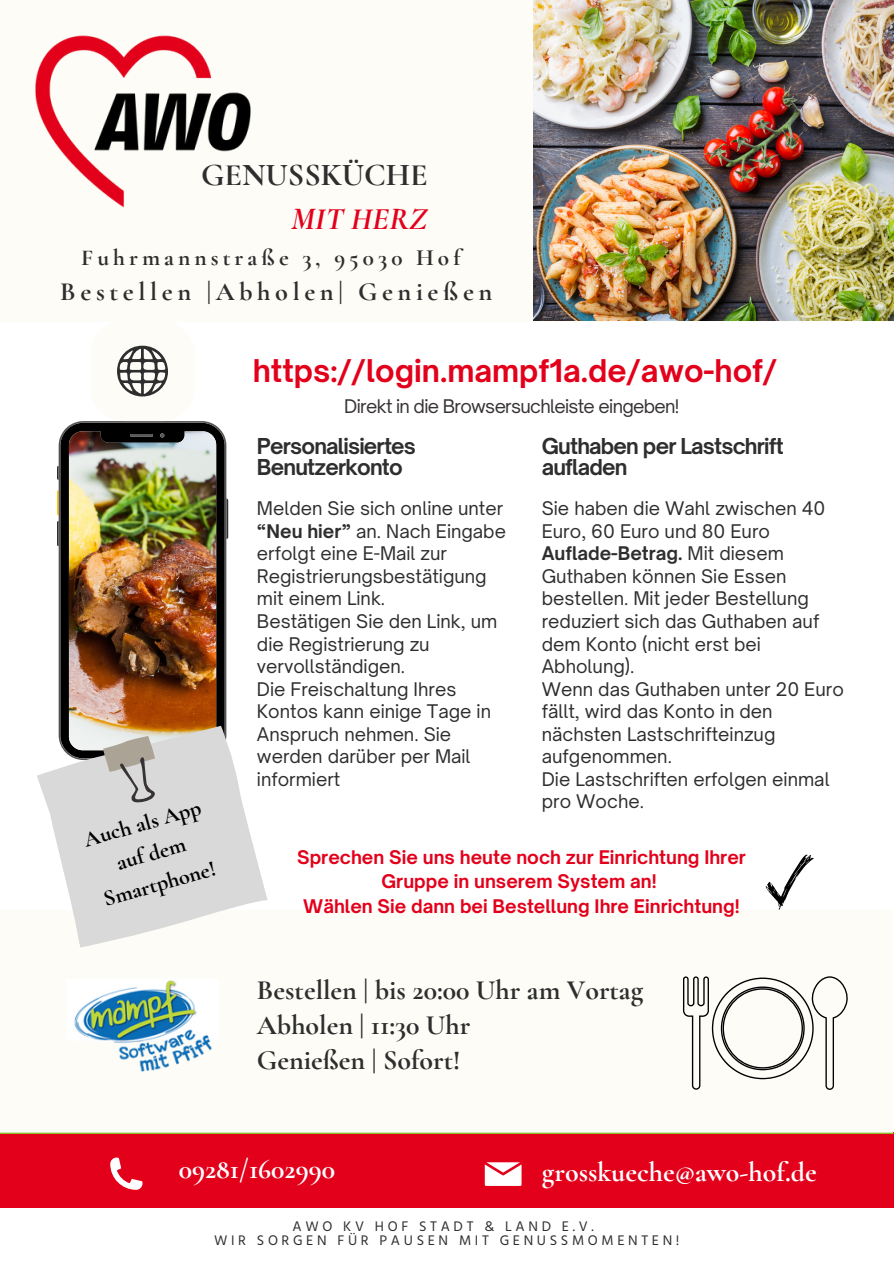
<style>
.page{position:relative;width:894px;height:1264px;background:#fff}
.page>*{position:absolute;margin:0;border:0;box-sizing:border-box;transform-origin:0 0}
.t1{font:700 31.8px/43.8px "Cormorant Garamond";color:#2e2e2e;text-align:right}
.t2{font:700 30px "Open Sauce One";color:#e3001b}
.t3{font:700 27.9px/35px "Cormorant Garamond";color:#2e2e2e}
.t4{font:700 27.9px "Cormorant Garamond";color:#fff}
.t5{font:700 26.25px "Cormorant Garamond";letter-spacing:.175em;color:#2e2e2e}
.t6{font:700 23.25px "Cormorant Garamond";letter-spacing:.175em;color:#2e2e2e}
.t7{font:700 22.35px/31.2px "Cormorant Garamond";color:#000;text-align:center}
.t8{font:700 21px/21.3px "Open Sauce One";letter-spacing:-.04em;color:#2e2e2e}
.t9{font:18px/22.5px "Open Sauce One";color:#2e2e2e}
.t10{font:700 18px/24.8px "Open Sauce One";color:#e3001b;text-align:center}
.t11{font:18px "Open Sauce One";letter-spacing:-.04em;color:#373234}
.t12{font:14.25px "Hind Jalandhar";letter-spacing:.255em;color:#2e2e2e}
.s1{font-style:italic;color:#e3001b}
.s2{font-weight:700}
</style>
<div class="page">
<div style="left:0;top:0;width:893px;height:321px;background:#fdfcf7"></div>
<div style="left:0;top:1132px;width:893px;height:76px;background:#e2001b"></div>
<div style="left:0;top:909px;width:892px;height:224px;background:#fdfcf7"></div>
<svg style="left:484px;top:1162px;width:37px;height:23px"></svg>
<svg style="left:110px;top:1157px;width:32px;height:32px"></svg>
<hr style="left:0;top:1132px;width:893px;height:1px;background:#77af00">
<svg style="left:57px;top:466px;width:2px;height:14px"></svg>
<svg style="left:57px;top:490px;width:2px;height:25px"></svg>
<svg style="left:57px;top:521px;width:2px;height:25px"></svg>
<svg style="left:226px;top:498px;width:2px;height:41px"></svg>
<img style="left:59px;top:421px;width:167px;height:303px">
<img style="left:533px;top:0;width:360px;height:321px">
<img style="left:35px;top:35px;width:216px;height:173px">
<svg style="left:117px;top:345px;width:51px;height:52px"></svg>
<svg style="left:765px;top:854px;width:48px;height:55px"></svg>
<svg style="left:683px;top:976px;width:165px;height:113px"></svg>
<svg style="left:37px;top:724px;width:231px;height:224px;fill:#d9d9d9"></svg>
<svg style="left:102px;top:734px;width:55px;height:72px;background:#c0beba"></svg>
<img style="left:74px;top:980px;width:138px;height:91px">
<h4 class="t1" style="left:201px;top:153px;width:228px">GENUSSKÜCHE<br><span class="s1">MIT HERZ</span></h4>
<p class="t6" style="left:81px;top:244px;width:381px">Fuhrmannstraße 3, 95030 Hof</p>
<h3 class="t5" style="left:60px;top:275px;width:433px">Bestellen |Abholen| Genießen</h3>
<h4 class="t2" style="left:253px;top:352px;width:526px">https://login.mampf1a.de/awo-hof/</h4>
<h4 class="t11" style="left:344px;top:394px;width:336px">Direkt in die Browsersuchleiste eingeben!</h4>
<h6 class="t7" style="left:80px;top:825px;width:122px;rotate:-16deg">Auch als App auf dem<br>Smartphone!</h6>
<p class="t8" style="left:257px;top:435px;width:160px">Personalisiertes<br>Benutzerkonto</p>
<h6 class="t9" style="left:257px;top:497px;width:250px">Melden Sie sich online unter <span class="s2">“Neu hier”</span> an. Nach Eingabe erfolgt eine E-Mail zur<br>Registrierungsbestätigung mit einem Link.<br>Bestätigen Sie den Link, um die Registrierung zu vervollständigen.<br>Die Freischaltung Ihres<br>Kontos kann einige Tage in<br>Anspruch nehmen. Sie werden darüber per Mail informiert</h6>
<p class="t8" style="left:541px;top:435px;width:243px">Guthaben per Lastschrift aufladen</p>
<p class="t9" style="left:541px;top:497px;width:303px">Sie haben die Wahl zwischen 40<br>Euro, 60 Euro und 80 Euro<br><span class="s2">Auflade-Betrag.</span> Mit diesem<br>Guthaben können Sie Essen bestellen. Mit jeder Bestellung reduziert sich das Guthaben auf dem Konto (nicht erst bei<br>Abholung).<br>Wenn das Guthaben unter 20 Euro fällt, wird das Konto in den nächsten Lastschrifteinzug aufgenommen.<br>Die Lastschriften erfolgen einmal pro Woche.</p>
<h5 class="t10" style="left:297px;top:844px;width:450px">Sprechen Sie uns heute noch zur Einrichtung Ihrer<br>Gruppe in unserem System an!<br>Wählen Sie dann bei Bestellung Ihre Einrichtung!</h5>
<p class="t3" style="left:257px;top:972px;width:388px">Bestellen | bis 20:00 Uhr am Vortag<br>Abholen | 11:30 Uhr<br>Genießen | Sofort!</p>
<p class="t4" style="left:179px;top:1151px;width:158px">09281/1602990</p>
<h3 class="t4" style="left:541px;top:1155px;width:276px">grosskueche@awo-hof.de</h3>
<h2 class="t12" style="left:292px;top:1217px;width:303px">AWO KV HOF STADT &amp; LAND E.V.</h2>
<h6 class="t12" style="left:214px;top:1231px;width:467px">WIR SORGEN FÜR PAUSEN MIT GENUSSMOMENTEN!</h6>
</div>
